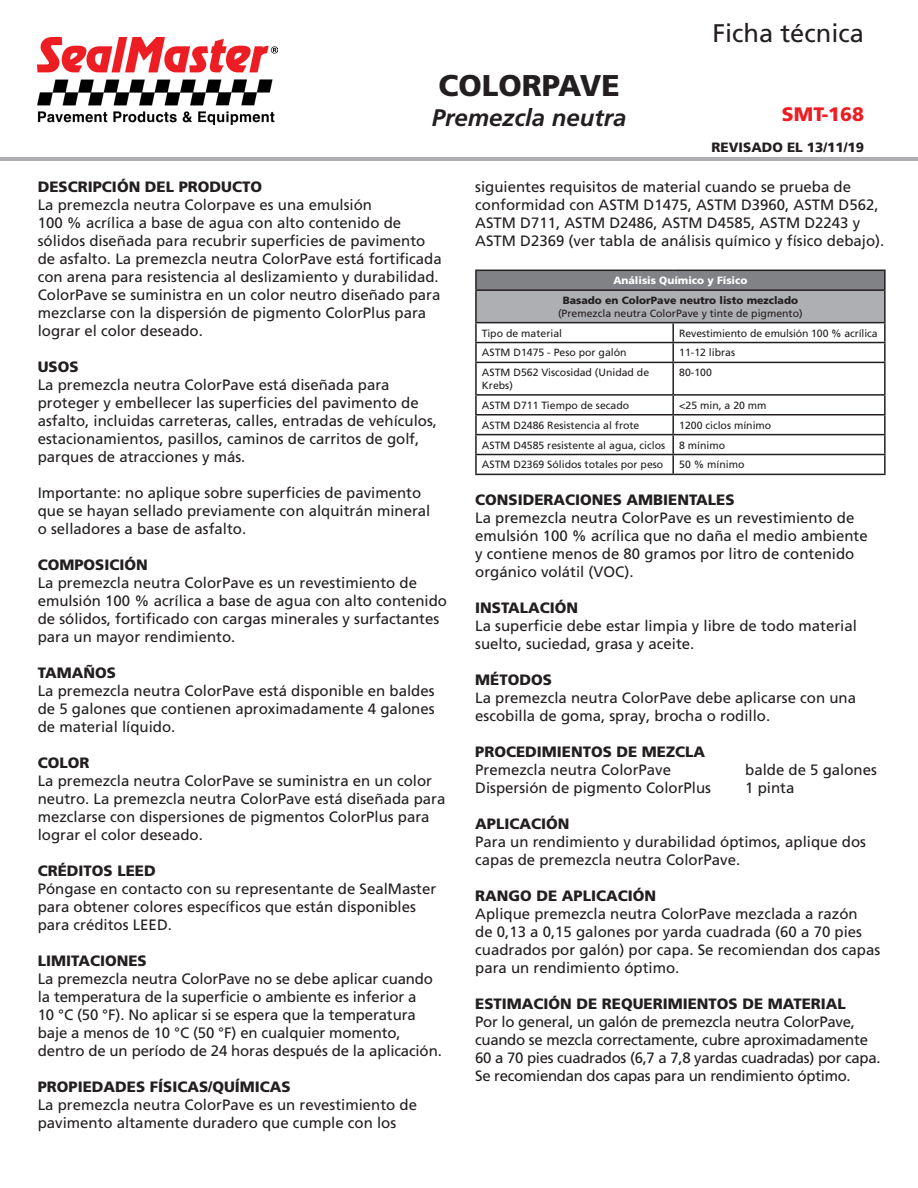
<style>
.page{position:relative;width:918px;height:1188px;background:#fff}
.page>*{position:absolute;margin:0;border:0;box-sizing:border-box;transform-origin:0 0}
.t1{font:900 30px "Frutiger LT Pro";color:#231f20}
.t2{font:25.5px "Frutiger LT Pro";color:#231f20}
.t3{font:italic 700 24px "Frutiger LT Pro";color:#231f20}
.t4{font:900 19.5px "Frutiger LT Pro";color:#ec1d23}
.t5{font:15px/18px "Frutiger LT Pro";color:#231f20}
.t6{font:900 15px "Frutiger LT Pro";color:#231f20}
.t7{font:15px/18px "Frutiger LT Pro";letter-spacing:-.02em;color:#231f20}
.t8{font:900 13.5px "Frutiger LT Pro";color:#231f20}
.t9{font:10.5px/12.6px "Frutiger LT Pro";color:#231f20}
.t10{font:900 10.5px "Frutiger LT Pro";color:#231f20}
.t11{font:900 10.5px "Frutiger LT Pro";color:#fff}
</style>
<div class="page">
<img style="left:38px;top:38px;width:239px;height:86px">
<hr style="left:0;top:157px;width:918px;height:4px;background:#aeafb3">
<div style="left:476px;top:270px;width:409px;height:20px;background:#808285"></div>
<div style="left:476px;top:290px;width:409px;height:33px;background:#aeafb3"></div>
<svg style="left:477px;top:323px;width:407px;height:151px"></svg>
<svg style="left:884px;top:271px;width:2px;height:19px"></svg>
<hr style="left:475px;top:291px;width:2px;height:31px;background:#231f20">
<hr style="left:884px;top:290px;width:2px;height:32px;background:#231f20">
<hr style="left:475px;top:322px;width:198px;height:1px;background:#231f20">
<hr style="left:673px;top:322px;width:213px;height:1px;background:#231f20">
<hr style="left:475px;top:342px;width:198px;height:1px;background:#231f20">
<svg style="left:475px;top:323px;width:2px;height:39px"></svg>
<hr style="left:673px;top:342px;width:213px;height:1px;background:#231f20">
<svg style="left:672px;top:323px;width:2px;height:39px"></svg>
<svg style="left:884px;top:323px;width:2px;height:39px"></svg>
<hr style="left:475px;top:362px;width:198px;height:1px;background:#231f20">
<hr style="left:475px;top:363px;width:2px;height:31px;background:#231f20">
<hr style="left:673px;top:362px;width:213px;height:1px;background:#231f20">
<hr style="left:672px;top:363px;width:2px;height:31px;background:#231f20">
<hr style="left:884px;top:363px;width:2px;height:31px;background:#231f20">
<hr style="left:475px;top:394px;width:198px;height:2px;background:#231f20">
<hr style="left:673px;top:394px;width:213px;height:2px;background:#231f20">
<hr style="left:475px;top:414px;width:198px;height:2px;background:#231f20">
<hr style="left:673px;top:414px;width:213px;height:2px;background:#231f20">
<hr style="left:475px;top:434px;width:198px;height:1px;background:#231f20">
<hr style="left:673px;top:434px;width:213px;height:1px;background:#231f20">
<hr style="left:475px;top:454px;width:198px;height:1px;background:#231f20">
<svg style="left:475px;top:396px;width:2px;height:78px"></svg>
<hr style="left:673px;top:454px;width:213px;height:1px;background:#231f20">
<svg style="left:672px;top:396px;width:2px;height:78px"></svg>
<svg style="left:884px;top:396px;width:2px;height:78px"></svg>
<hr style="left:475px;top:474px;width:198px;height:1px;background:#231f20">
<hr style="left:673px;top:474px;width:213px;height:1px;background:#231f20">
<hr style="left:475px;top:270px;width:198px;height:1px;background:#231f20">
<svg style="left:475px;top:271px;width:2px;height:18px"></svg>
<hr style="left:673px;top:270px;width:213px;height:1px;background:#231f20">
<hr style="left:475px;top:289px;width:198px;height:2px;background:#231f20">
<hr style="left:673px;top:289px;width:211px;height:2px;background:#231f20">
<p class="t1" style="left:439px;top:68px;width:183px">COLORPAVE</p>
<p class="t3" style="left:432px;top:104px;width:196px">Premezcla neutra</p>
<p class="t2" style="left:712px;top:18px;width:153px">Ficha técnica</p>
<p class="t4" style="left:782px;top:102px;width:84px">SMT-168</p>
<p class="t8" style="left:712px;top:139px;width:154px">REVISADO EL 13/11/19</p>
<p class="t6" style="left:38px;top:177px;width:226px">DESCRIPCIÓN DEL PRODUCTO</p>
<p class="t5" style="left:38px;top:195px;width:406px">La premezcla neutra Colorpave es una emulsión<br>100 % acrílica a base de agua con alto contenido de sólidos diseñada para recubrir superficies de pavimento de asfalto. La premezcla neutra ColorPave está fortificada con arena para resistencia al deslizamiento y durabilidad.<br>ColorPave se suministra en un color neutro diseñado para mezclarse con la dispersión de pigmento ColorPlus para lograr el color deseado.</p>
<p class="t6" style="left:38px;top:357px;width:42px">USOS</p>
<p class="t5" style="left:38px;top:375px;width:401px">La premezcla neutra ColorPave está diseñada para proteger y embellecer las superficies del pavimento de asfalto, incluidas carreteras, calles, entradas de vehículos, estacionamientos, pasillos, caminos de carritos de golf, parques de atracciones y más.</p>
<p class="t5" style="left:38px;top:483px;width:394px">Importante: no aplique sobre superficies de pavimento que se hayan sellado previamente con alquitrán mineral o selladores a base de asfalto.</p>
<p class="t6" style="left:38px;top:555px;width:112px">COMPOSICIÓN</p>
<p class="t5" style="left:38px;top:573px;width:411px">La premezcla neutra ColorPave es un revestimiento de emulsión 100 % acrílica a base de agua con alto contenido de sólidos, fortificado con cargas minerales y surfactantes para un mayor rendimiento.</p>
<p class="t6" style="left:38px;top:663px;width:80px">TAMAÑOS</p>
<p class="t5" style="left:38px;top:681px;width:398px;text-align:justify">La premezcla neutra ColorPave está disponible en baldes de 5 galones que contienen aproximadamente 4 galones de material líquido.</p>
<p class="t6" style="left:38px;top:753px;width:53px">COLOR</p>
<p class="t5" style="left:38px;top:771px;width:409px">La premezcla neutra ColorPave se suministra en un color neutro. La premezcla neutra ColorPave está diseñada para mezclarse con dispersiones de pigmentos ColorPlus para lograr el color deseado.</p>
<p class="t6" style="left:38px;top:861px;width:119px">CRÉDITOS LEED</p>
<p class="t5" style="left:38px;top:879px;width:400px">Póngase en contacto con su representante de SealMaster para obtener colores específicos que están disponibles para créditos LEED.</p>
<p class="t6" style="left:38px;top:951px;width:110px">LIMITACIONES</p>
<p class="t5" style="left:38px;top:969px;width:406px">La premezcla neutra ColorPave no se debe aplicar cuando la temperatura de la superficie o ambiente es inferior a<br>10 °C (50 °F). No aplicar si se espera que la temperatura baje a menos de 10 °C (50 °F) en cualquier momento, dentro de un período de 24 horas después de la aplicación.</p>
<p class="t6" style="left:38px;top:1077px;width:255px">PROPIEDADES FÍSICAS/QUÍMICAS</p>
<p class="t5" style="left:38px;top:1095px;width:381px">La premezcla neutra ColorPave es un revestimiento de pavimento altamente duradero que cumple con los</p>
<p class="t5" style="left:475px;top:177px;width:411px">siguientes requisitos de material cuando se prueba de conformidad con ASTM D1475, ASTM D3960, ASTM D562, ASTM D711, ASTM D2486, ASTM D4585, ASTM D2243 y ASTM D2369 (ver tabla de análisis químico y físico debajo).</p>
<p class="t11" style="left:613px;top:274px;width:135px">Análisis Químico y Físico</p>
<p class="t10" style="left:563px;top:294px;width:237px">Basado en ColorPave neutro listo mezclado</p>
<p class="t9" style="left:558px;top:307px;width:246px">(Premezcla neutra ColorPave y tinte de pigmento)</p>
<p class="t9" style="left:482px;top:327px;width:82px">Tipo de material</p>
<p class="t9" style="left:679px;top:327px;width:200px">Revestimiento de emulsión 100 % acrílica</p>
<p class="t9" style="left:482px;top:347px;width:146px">ASTM D1475 - Peso por galón</p>
<p class="t9" style="left:679px;top:347px;width:58px">11-12 libras</p>
<p class="t9" style="left:482px;top:366px;width:169px">ASTM D562 Viscosidad (Unidad de<br>Krebs)</p>
<p class="t9" style="left:679px;top:366px;width:34px">80-100</p>
<p class="t9" style="left:482px;top:399px;width:149px">ASTM D711 Tiempo de secado</p>
<p class="t9" style="left:679px;top:399px;width:89px">&lt;25 min, a 20 mm</p>
<p class="t9" style="left:482px;top:419px;width:159px">ASTM D2486 Resistencia al frote</p>
<p class="t9" style="left:679px;top:419px;width:94px">1200 ciclos mínimo</p>
<p class="t9" style="left:482px;top:439px;width:185px">ASTM D4585 resistente al agua, ciclos</p>
<p class="t9" style="left:679px;top:439px;width:48px">8 mínimo</p>
<p class="t9" style="left:482px;top:458px;width:183px">ASTM D2369 Sólidos totales por peso</p>
<p class="t9" style="left:679px;top:458px;width:67px">50 % mínimo</p>
<p class="t6" style="left:475px;top:491px;width:261px">CONSIDERACIONES AMBIENTALES</p>
<p class="t5" style="left:475px;top:509px;width:394px">La premezcla neutra ColorPave es un revestimiento de emulsión 100 % acrílica que no daña el medio ambiente y contiene menos de 80 gramos por litro de contenido orgánico volátil (VOC).</p>
<p class="t6" style="left:475px;top:599px;width:105px">INSTALACIÓN</p>
<p class="t5" style="left:475px;top:617px;width:383px">La superficie debe estar limpia y libre de todo material suelto, suciedad, grasa y aceite.</p>
<p class="t6" style="left:475px;top:671px;width:78px">MÉTODOS</p>
<p class="t5" style="left:475px;top:689px;width:382px">La premezcla neutra ColorPave debe aplicarse con una escobilla de goma, spray, brocha o rodillo.</p>
<p class="t6" style="left:475px;top:743px;width:232px">PROCEDIMIENTOS DE MEZCLA</p>
<p class="t5" style="left:475px;top:761px;width:197px">Premezcla neutra ColorPave</p>
<p class="t5" style="left:745px;top:761px;width:133px">balde de 5 galones</p>
<p class="t5" style="left:475px;top:779px;width:237px">Dispersión de pigmento ColorPlus</p>
<p class="t5" style="left:745px;top:779px;width:51px">1 pinta</p>
<p class="t6" style="left:475px;top:815px;width:96px">APLICACIÓN</p>
<p class="t5" style="left:475px;top:833px;width:392px">Para un rendimiento y durabilidad óptimos, aplique dos capas de premezcla neutra ColorPave.</p>
<p class="t6" style="left:475px;top:887px;width:182px">RANGO DE APLICACIÓN</p>
<p class="t5" style="left:475px;top:905px;width:407px">Aplique premezcla neutra ColorPave mezclada a razón<br>de 0,13 a 0,15 galones por yarda cuadrada (60 a 70 pies cuadrados por galón) por capa. Se recomiendan dos capas para un rendimiento óptimo.</p>
<p class="t6" style="left:475px;top:995px;width:372px">ESTIMACIÓN DE REQUERIMIENTOS DE MATERIAL</p>
<p class="t7" style="left:475px;top:1013px;width:407px">Por lo general, un galón de premezcla neutra ColorPave, cuando se mezcla correctamente, cubre aproximadamente 60 a 70 pies cuadrados (6,7 a 7,8 yardas cuadradas) por capa.<br>Se recomiendan dos capas para un rendimiento óptimo.</p>
</div>
